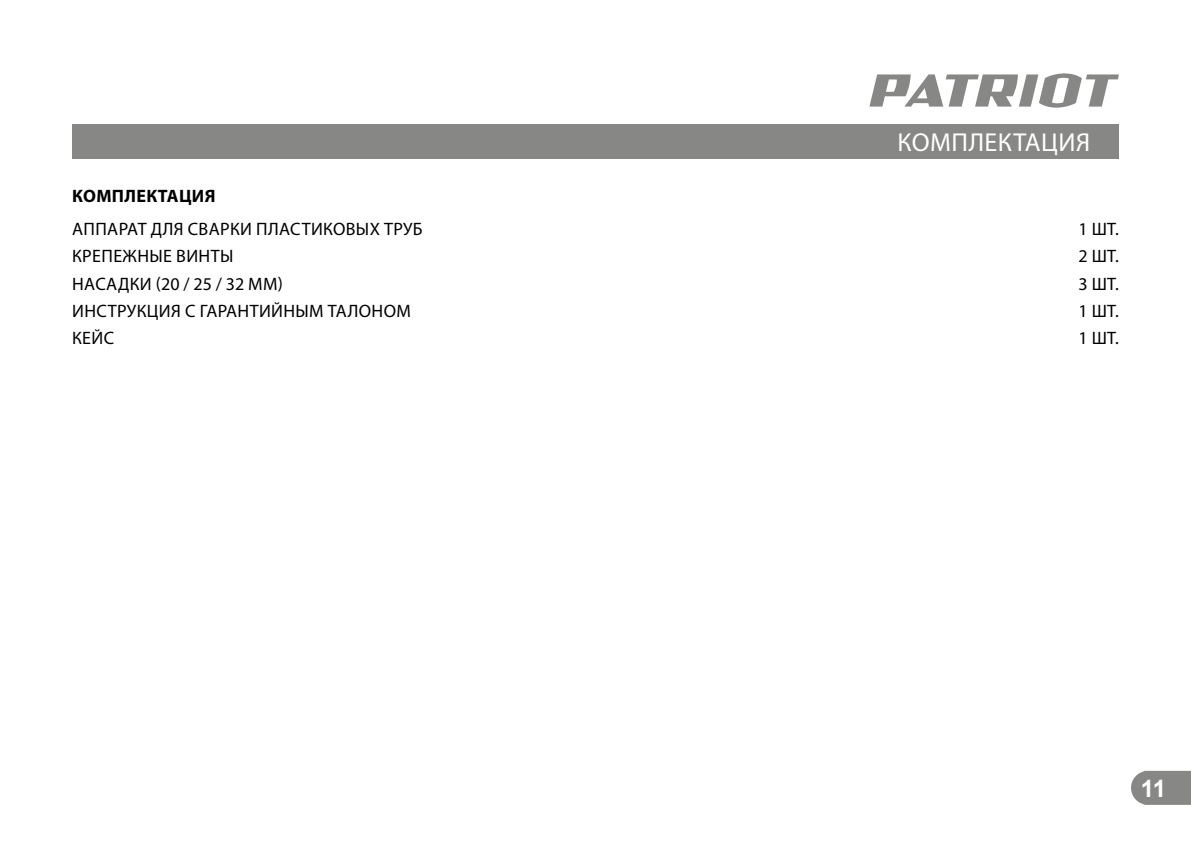
<style>
.page{position:relative;width:1191px;height:842px;background:#fff}
.page>*{position:absolute;margin:0;border:0;box-sizing:border-box;transform-origin:0 0}
.t1{font:26px "Myriad Pro";letter-spacing:.02em;color:#fff}
.t2{font:700 24px "Arial";color:#fff}
.t3{font:18px "Myriad Pro";letter-spacing:.02em;color:#000}
.t4{font:700 18px "Myriad Pro";letter-spacing:.02em;color:#000}
</style>
<div class="page">
<svg style="left:1131px;top:771px;width:60px;height:34px;background:#8e8e8d"></svg>
<svg style="left:869px;top:73px;width:250px;height:35px"></svg>
<div style="left:72px;top:124px;width:1047px;height:34px;background:#878786"></div>
<h1 class="t1" style="left:897px;top:130px;width:194px">КОМПЛЕКТАЦИЯ</h1>
<p class="t4" style="left:72px;top:187px;width:145px">КОМПЛЕКТАЦИЯ</p>
<p class="t3" style="left:72px;top:220px;width:352px">АППАРАТ ДЛЯ СВАРКИ ПЛАСТИКОВЫХ ТРУБ</p>
<p class="t3" style="left:1078px;top:220px;width:42px">1 ШТ.</p>
<p class="t3" style="left:72px;top:248px;width:163px">КРЕПЕЖНЫЕ ВИНТЫ</p>
<p class="t3" style="left:1078px;top:248px;width:42px">2 ШТ.</p>
<p class="t3" style="left:72px;top:275px;width:212px">НАСАДКИ (20 / 25 / 32 ММ)</p>
<p class="t3" style="left:1078px;top:275px;width:42px">3 ШТ.</p>
<p class="t3" style="left:72px;top:302px;width:340px">ИНСТРУКЦИЯ С ГАРАНТИЙНЫМ ТАЛОНОМ</p>
<p class="t3" style="left:1078px;top:302px;width:42px">1 ШТ.</p>
<p class="t3" style="left:72px;top:329px;width:43px">КЕЙС</p>
<p class="t3" style="left:1078px;top:329px;width:42px">1 ШТ.</p>
<h2 class="t2" style="left:1140px;top:774px;width:27px">11</h2>
</div>
